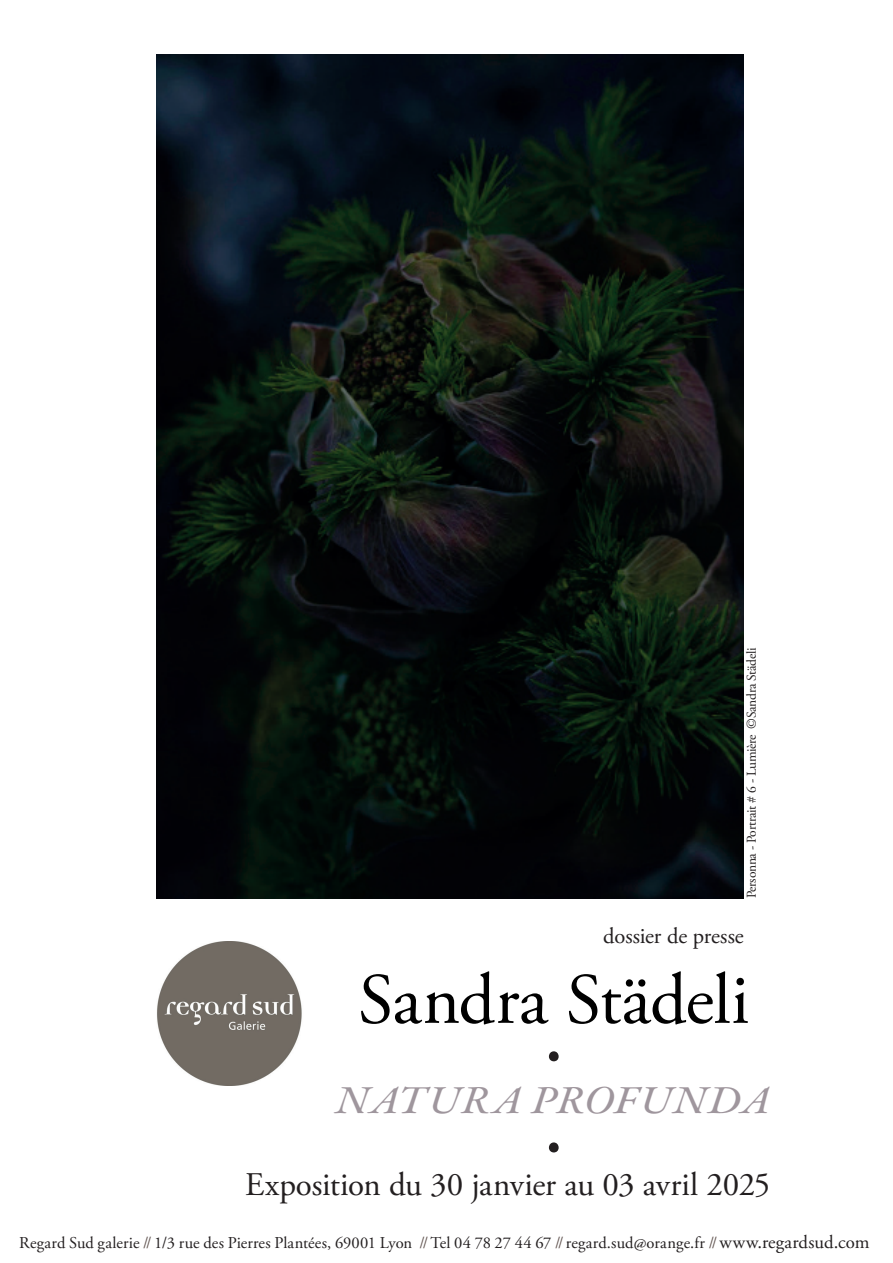
<style>
.page{position:relative;width:893px;height:1263px;background:#fff}
.page>*{position:absolute;margin:0;border:0;box-sizing:border-box;transform-origin:0 0}
.t1{font:87.9px/91.1px "Adobe Garamond Pro";color:#231f20}
.t2{font:72px "Adobe Garamond Pro";letter-spacing:-.01em;color:#000}
.t3{font:40.05px "Garamond Premr Pro Med It";letter-spacing:.02em;color:#9f969d;scale:1.12 1}
.t4{font:33px "Adobe Garamond Pro";letter-spacing:-.01em;color:#231f20}
.t5{font:22.5px "Adobe Garamond Pro";letter-spacing:-.01em;color:#231f20}
.t6{font:16.5px "Adobe Garamond Pro";letter-spacing:.005em;color:#231f20}
.t7{font:13.5px "Adobe Garamond Pro";letter-spacing:-.02em;color:#231f20}
.s1{color:#60534f}
.s2{font-size:18.75px}
</style>
<div class="page">
<img style="left:156px;top:54px;width:588px;height:844px">
<img style="left:157px;top:942px;width:145px;height:143px">
<p class="t7" style="left:743px;top:898px;width:252px;rotate:-90deg">Personna - Portrait # 6 - Lumière ©Sandra Städeli</p>
<h3 class="t5" style="left:603px;top:922px;width:142px">dossier de presse</h3>
<h2 class="t2" style="left:358px;top:957px;width:393px">Sandra Städeli</h2>
<h1 class="t1" style="left:543px;top:990px;width:23px">. .</h1>
<h3 class="t3" style="left:335px;top:1075px;width:389px">NATURA PROFUNDA</h3>
<h3 class="t4" style="left:245px;top:1165px;width:527px">Exposition du 30 janvier au 03 avril 2025</h3>
<p class="t6" style="left:19px;top:1233px;width:852px">Regard Sud galerie <span class="s1">//</span> 1/3 rue des Pierres Plantées, 69001 Lyon <span class="s1">//</span> Tel 04 78 27 44 67 <span class="s1">//</span> regard.sud@orange.fr <span class="s1">//</span><span class="s2">www.regardsud.com</span></p>
</div>
